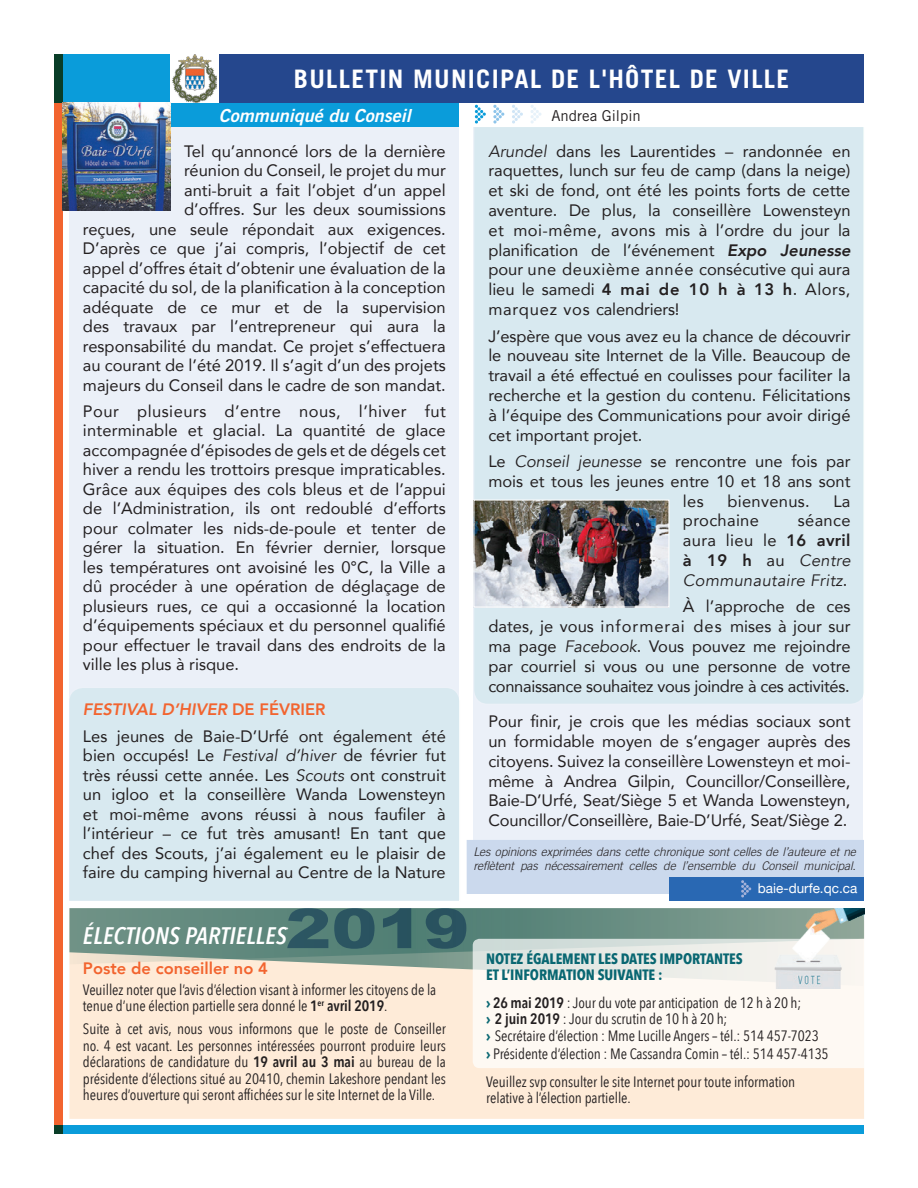
<style>
.page{position:relative;width:918px;height:1188px;background:#fff}
.page>*{position:absolute;margin:0;border:0;box-sizing:border-box;transform-origin:0 0}
.t1{font:700 25.5px "Trade Gothic";letter-spacing:.05em;color:#fff}
.TEXTE_DE_BASE{font:italic 600 23.85px "Avenir Next Condensed";letter-spacing:.01em;color:#fff}
.Body{font:italic 18px "Trade Gothic Bold Two";color:#fff}
.Body-2{font:16.5px/19.5px "Avenir";color:#231f20;text-align:justify}
.Body-3{font:italic 16.5px/19.8px "Avenir";letter-spacing:.02em;color:#231f20;text-align:justify}
.Body-4{font:italic 800 16.5px "Avenir";color:#f2642f}
.TEXTE_DE_BASE-2{font:800 16.5px "Avenir";color:#f2642f}
.Body-5{font:16.5px "Avenir";letter-spacing:.02em;color:#231f20}
.TEXTE_DE_BASE-3{font:15px/16.5px "Avenir Next Condensed";letter-spacing:-.005em;color:#231f20}
.TEXTE_DE_BASE-4{font:700 15px/16.5px "Avenir Next Condensed";letter-spacing:-.005em;color:#096772}
.Body-6{font:15px "Trade Gothic";color:#231f20}
.Body-7{font:13.5px "Helvetica Neue";color:#fff}
.Body-8{font:italic 300 12px/13.5px "Trade Gothic";letter-spacing:-.01em;color:#231f20}
.s1{font-style:normal}
.s2{font-style:italic}
.s3{font-weight:600}
.s4{font-weight:800;font-style:italic}
.s5{font-weight:800}
.s6{font-weight:800;font-style:normal}
.s7{font-family:"Avenir";font-weight:900;color:#096772}
</style>
<div class="page">
<div style="left:54px;top:1125px;width:810px;height:9px;background:#0a9cda"></div>
<div style="left:219px;top:54px;width:645px;height:49px;background:#25478d"></div>
<div style="left:54px;top:54px;width:117px;height:49px;background:#0a9cda"></div>
<div style="left:54px;top:54px;width:9px;height:1080px;background:#f2642f"></div>
<img style="left:173px;top:54px;width:43px;height:48px">
<div style="left:69px;top:127px;width:390px;height:774px;background:#ebf0f8"></div>
<div style="left:473px;top:127px;width:390px;height:712px;background:#ebf0f8"></div>
<div style="left:474px;top:127px;width:390px;height:577px;background:#d8e9f0"></div>
<img style="left:475px;top:502px;width:192px;height:104px">
<div style="left:473px;top:500px;width:196px;height:108px;border:1px solid #fff"></div>
<div style="left:171px;top:103px;width:288px;height:24px;background:#0a9cda"></div>
<div style="left:467px;top:840px;width:397px;height:54px;background:#cbd9ed"></div>
<div style="left:669px;top:877px;width:195px;height:24px;background:#2968b3"></div>
<svg style="left:741px;top:880px;width:10px;height:17px"></svg>
<svg style="left:475px;top:105px;width:11px;height:19px"></svg>
<svg style="left:493px;top:105px;width:11px;height:19px"></svg>
<svg style="left:512px;top:105px;width:11px;height:19px"></svg>
<svg style="left:530px;top:105px;width:12px;height:19px"></svg>
<img style="left:63px;top:103px;width:108px;height:108px">
<div style="left:70px;top:688px;width:389px;height:213px;background:#d8e9f0"></div>
<div style="left:69px;top:986px;width:795px;height:133px;background:#feebd8"></div>
<div style="left:69px;top:964px;width:404px;height:22px;background:#feebd8"></div>
<svg style="left:69px;top:908px;width:691px;height:56px;background:#719387"></svg>
<img style="left:760px;top:908px;width:104px;height:31px">
<svg style="left:287px;top:908px;width:179px;height:41px;background:#3e696b"></svg>
<svg style="left:473px;top:939px;width:413px;height:129px;fill:#fef9f3"></svg>
<h1 class="t1" style="left:294px;top:63px;width:497px">BULLETIN MUNICIPAL DE L'HÔTEL DE VILLE</h1>
<p class="Body" style="left:219px;top:104px;width:194px">Communiqué du Conseil</p>
<p class="Body-2" style="left:83px;top:141px;width:364px;text-align:right">Tel qu’annoncé lors de la dernière<br>réunion du Conseil, le projet du mur<br>anti-bruit a fait l’objet d’un appel<br>d’offres. Sur les deux soumissions<br>reçues, une seule répondait aux exigences.<br>D’après ce que j’ai compris, l’objectif de cet appel d’offres était d’obtenir une évaluation de la capacité du sol, de la planification à la conception adéquate de ce mur et de la supervision des travaux par l’entrepreneur qui aura la responsabilité du mandat. Ce projet s’effectuera au courant de l’été 2019. Il s’agit d’un des projets majeurs du Conseil dans le cadre de son mandat.</p>
<p class="Body-2" style="left:83px;top:401px;width:364px">Pour plusieurs d’entre nous, l’hiver fut interminable et glacial. La quantité de glace accompagnée d’épisodes de gels et de dégels cet hiver a rendu les trottoirs presque impraticables.<br>Grâce aux équipes des cols bleus et de l’appui de l’Administration, ils ont redoublé d’efforts pour colmater les nids-de-poule et tenter de gérer la situation. En février dernier, lorsque les températures ont avoisiné les 0°C, la Ville a dû procéder à une opération de déglaçage de plusieurs rues, ce qui a occasionné la location d’équipements spéciaux et du personnel qualifié pour effectuer le travail dans des endroits de la ville les plus à risque.</p>
<p class="Body-4" style="left:83px;top:700px;width:244px">FESTIVAL D’HIVER <span class="s1">DE FÉVRIER</span></p>
<p class="Body-2" style="left:83px;top:726px;width:364px">Les jeunes de Baie-D’Urfé ont également été bien occupés! Le <span class="s2">Festival d’hiver</span> de février fut très réussi cette année. Les <span class="s2">Scouts</span> ont construit un igloo et la conseillère Wanda Lowensteyn et moi-même avons réussi à nous faufiler à l’intérieur – ce fut très amusant! En tant que chef des Scouts, j’ai également eu le plaisir de faire du camping hivernal au Centre de la Nature</p>
<p class="TEXTE_DE_BASE" style="left:83px;top:921px;width:205px">ÉLECTIONS PARTIELLES</p>
<p class="TEXTE_DE_BASE-2" style="left:83px;top:956px;width:187px">Poste de conseiller no 4</p>
<p class="TEXTE_DE_BASE-3" style="left:83px;top:980px;width:355px">Veuillez noter que l’avis d’élection visant à informer les citoyens de la tenue d’une élection partielle sera donné le <span class="s3">1</span><sup>er</sup> <span class="s3">avril 2019</span>.</p>
<p class="TEXTE_DE_BASE-3" style="left:83px;top:1020px;width:364px;text-align:justify">Suite à cet avis, nous vous informons que le poste de Conseiller no. 4 est vacant. Les personnes intéressées pourront produire leurs déclarations de candidature du <span class="s3">19 avril au 3 mai</span> au bureau de la présidente d’élections situé au 20410, chemin Lakeshore pendant les heures d’ouverture qui seront affichées sur le site Internet de la Ville.</p>
<p class="Body-6" style="left:551px;top:107px;width:91px">Andrea Gilpin</p>
<p class="Body-2" style="left:488px;top:140px;width:364px"><span class="s2">Arundel</span> dans les Laurentides – randonnée en raquettes, lunch sur feu de camp (dans la neige) et ski de fond, ont été les points forts de cette aventure. De plus, la conseillère Lowensteyn et moi-même, avons mis à l’ordre du jour la planification de l’événement <span class="s4">Expo Jeunesse </span>pour une deuxième année consécutive qui aura lieu le samedi <span class="s5">4 mai de 10 h à 13 h</span>. Alors, marquez vos calendriers!</p>
<p class="Body-2" style="left:488px;top:325px;width:364px">J’espère que vous avez eu la chance de découvrir le nouveau site Internet de la Ville. Beaucoup de travail a été effectué en coulisses pour faciliter la recherche et la gestion du contenu. Félicitations à l’équipe des Communications pour avoir dirigé cet important projet.</p>
<p class="Body-2" style="left:488px;top:451px;width:364px">Le <span class="s2">Conseil jeunesse</span> se rencontre une fois par</p>
<p class="Body-2" style="left:488px;top:471px;width:364px">mois et tous les jeunes entre 10 et 18 ans sont</p>
<p class="Body-2" style="left:683px;top:491px;width:22px">les</p>
<p class="Body-5" style="left:727px;top:488px;width:84px">bienvenus.</p>
<p class="Body-2" style="left:833px;top:491px;width:19px">La</p>
<p class="Body-5" style="left:683px;top:507px;width:78px">prochaine</p>
<p class="Body-3" style="left:683px;top:511px;width:169px;text-indent:115px"><span class="s1">séance aura lieu le</span> <span class="s6">16 avril à 19 h</span> <span class="s1">au</span> Centre Communautaire Fritz<span class="s1">.</span></p>
<p class="Body-2" style="left:488px;top:596px;width:364px;text-indent:195px">À l’approche de ces dates, je vous informerai des mises à jour sur ma page <span class="s2">Facebook</span>. Vous pouvez me rejoindre par courriel si vous ou une personne de votre connaissance souhaitez vous joindre à ces activités.</p>
<p class="Body-2" style="left:488px;top:711px;width:364px">Pour finir, je crois que les médias sociaux sont un formidable moyen de s’engager auprès des citoyens. Suivez la conseillère Lowensteyn et moi&shy;même à Andrea Gilpin, Councillor/Conseillère, Baie-D’Urfé, Seat/Siège 5 et Wanda Lowensteyn, Councillor/Conseillère, Baie-D’Urfé, Seat/Siège 2.</p>
<p class="Body-8" style="left:473px;top:845px;width:384px">Les opinions exprimées dans cette chronique sont celles de l’auteure et ne reflètent pas nécessairement celles de l’ensemble du Conseil municipal.</p>
<p class="Body-7" style="left:758px;top:878px;width:101px">baie-durfe.qc.ca</p>
<p class="TEXTE_DE_BASE-4" style="left:486px;top:950px;width:258px">NOTEZ ÉGALEMENT LES DATES IMPORTANTES<br>ET L’INFORMATION SUIVANTE :</p>
<p class="TEXTE_DE_BASE-3" style="left:486px;top:994px;width:334px"><span class="s7">›</span> <span class="s3">26 mai 2019</span> : Jour du vote par anticipation de 12 h à 20 h;<br><span class="s7">›</span> <span class="s3">2 juin 2019</span> : Jour du scrutin de 10 h à 20 h;<br><span class="s7">›</span> Secrétaire d’élection : Mme Lucille Angers – tél.: 514 457-7023</p>
<p class="TEXTE_DE_BASE-3" style="left:486px;top:1045px;width:344px"><span class="s7">›</span> Présidente d’élection : Me Cassandra Comin – tél.: 514 457-4135</p>
<p class="TEXTE_DE_BASE-3" style="left:486px;top:1072px;width:311px">Veuillez svp consulter le site Internet pour toute information relative à l’élection partielle.</p>
</div>
